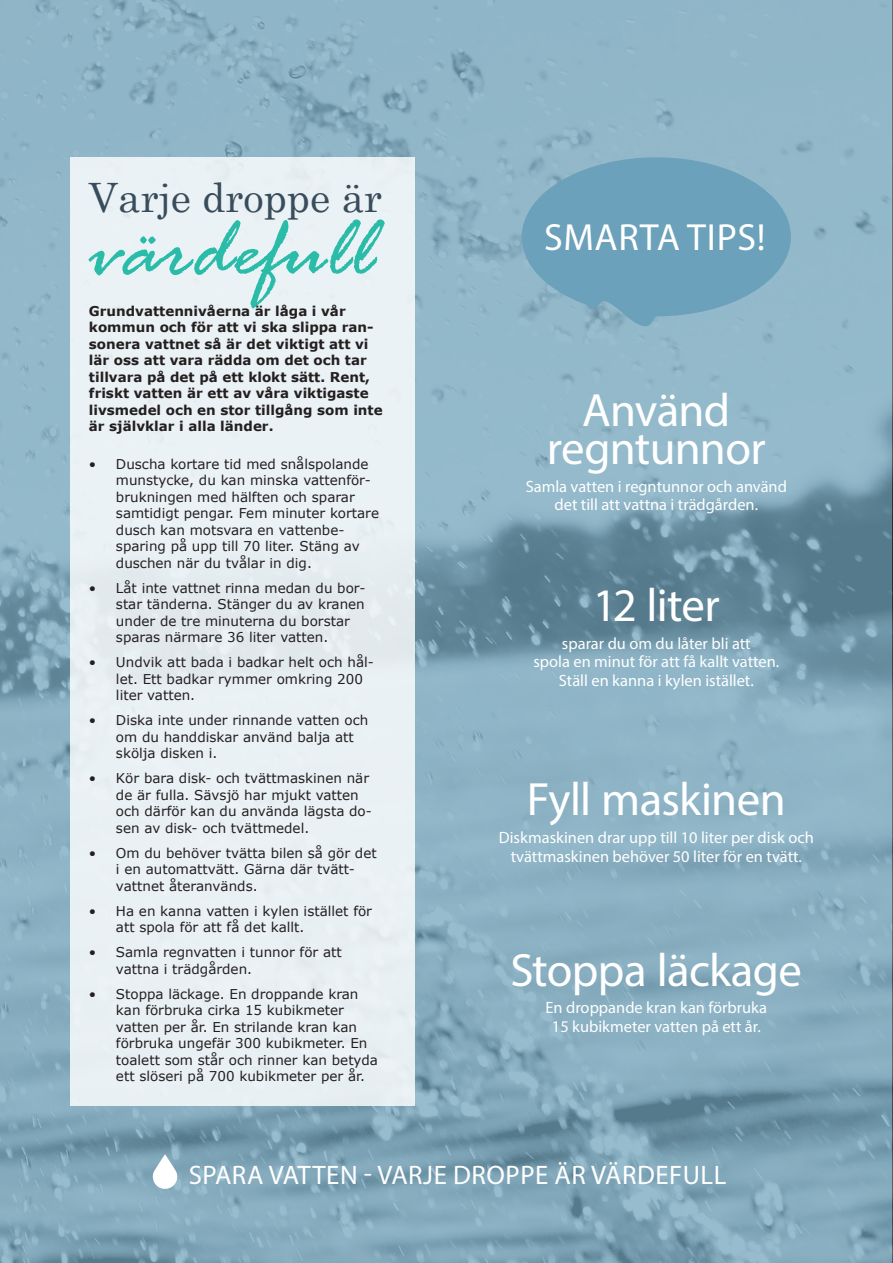
<style>
.page{position:relative;width:893px;height:1263px;background:#fff}
.page>*{position:absolute;margin:0;border:0;box-sizing:border-box;transform-origin:0 0}
.t1{font:italic 90px "Rage";color:#2abca9}
.t2{font:46.8px/37.5px "Myriad Pro";letter-spacing:-.015em;color:#fff;text-align:center}
.t3{font:40.5px "Century Schoolbook";color:#394c5b}
.t4{font:37.95px "Myriad Pro";letter-spacing:.02em;color:#fff}
.t5{font:26.85px "Myriad Pro";letter-spacing:.02em;color:#fff}
.t6{font:16.35px/18.8px "Myriad Pro";color:#fff;text-align:center}
.t7{font:13.5px/16.5px "Verdana";color:#231f20}
.t8{font:700 13.5px/16.5px "Verdana";color:#231f20}
</style>
<div class="page">
<img style="left:0;top:0;width:893px;height:1263px">
<div style="left:70px;top:157px;width:345px;height:949px;background:#eaf1f5"></div>
<svg style="left:522px;top:157px;width:269px;height:183px;background:#76a7be"></svg>
<svg style="left:151px;top:1154px;width:28px;height:36px"></svg>
<h3 class="t3" style="left:89px;top:163px;width:295px">Varje droppe är</h3>
<h1 class="t1" style="left:89px;top:202px;width:286px">värdefull</h1>
<p class="t8" style="left:89px;top:302px;width:295px">Grundvattennivåerna är låga i vår kommun och för att vi ska slippa ran&shy;sonera vattnet så är det viktigt att vi lär oss att vara rädda om det och tar tillvara på det på ett klokt sätt. Rent, friskt vatten är ett av våra viktigaste livsmedel och en stor tillgång som inte är självklar i alla länder.</p>
<p class="t7" style="left:116px;top:455px;width:265px;text-indent:-27px">• Duscha kortare tid med snålspolande munstycke, du kan minska vattenför&shy;brukningen med hälften och sparar samtidigt pengar. Fem minuter kortare dusch kan motsvara en vattenbe&shy;sparing på upp till 70 liter. Stäng av duschen när du tvålar in dig.</p>
<p class="t7" style="left:116px;top:579px;width:251px;text-indent:-27px">• Låt inte vattnet rinna medan du bor&shy;star tänderna. Stänger du av kranen under de tre minuterna du borstar sparas närmare 36 liter vatten.</p>
<p class="t7" style="left:116px;top:654px;width:259px;text-indent:-27px">• Undvik att bada i badkar helt och hål&shy;let. Ett badkar rymmer omkring 200 liter vatten.</p>
<p class="t7" style="left:116px;top:712px;width:254px;text-indent:-27px">• Diska inte under rinnande vatten och om du handdiskar använd balja att skölja disken i.</p>
<p class="t7" style="left:116px;top:770px;width:257px;text-indent:-27px">• Kör bara disk- och tvättmaskinen när de är fulla. Sävsjö har mjukt vatten och därför kan du använda lägsta do&shy;sen av disk- och tvättmedel.</p>
<p class="t7" style="left:116px;top:844px;width:262px;text-indent:-27px">• Om du behöver tvätta bilen så gör det i en automattvätt. Gärna där tvätt&shy;vattnet återanvänds.</p>
<p class="t7" style="left:116px;top:902px;width:258px;text-indent:-27px">• Ha en kanna vatten i kylen istället för att spola för att få det kallt.</p>
<p class="t7" style="left:116px;top:944px;width:227px;text-indent:-27px">• Samla regnvatten i tunnor för att vattna i trädgården.</p>
<p class="t7" style="left:116px;top:985px;width:263px;text-indent:-27px">• Stoppa läckage. En droppande kran kan förbruka cirka 15 kubikmeter vatten per år. En strilande kran kan förbruka ungefär 300 kubikmeter. En toalett som står och rinner kan betyda ett slöseri på 700 kubikmeter per år.</p>
<h3 class="t4" style="left:544px;top:213px;width:223px">SMARTA TIPS!</h3>
<h2 class="t2" style="left:547px;top:391px;width:221px">Använd regntunnor</h2>
<p class="t6" style="left:526px;top:476px;width:263px">Samla vatten i regntunnor och använd det till att vattna i trädgården.</p>
<h2 class="t2" style="left:593px;top:586px;width:128px">12 liter</h2>
<p class="t6" style="left:533px;top:634px;width:247px">sparar du om du låter bli att<br>spola en minut för att få kallt vatten.<br>Ställ en kanna i kylen istället.</p>
<h2 class="t2" style="left:527px;top:780px;width:260px">Fyll maskinen</h2>
<p class="t6" style="left:499px;top:828px;width:316px">Diskmaskinen drar upp till 10 liter per disk och tvättmaskinen behöver 50 liter för en tvätt.</p>
<h2 class="t2" style="left:511px;top:950px;width:293px">Stoppa läckage</h2>
<p class="t6" style="left:546px;top:998px;width:223px">En droppande kran kan förbruka<br>15 kubikmeter vatten på ett år.</p>
<h3 class="t5" style="left:189px;top:1158px;width:539px">SPARA VATTEN - VARJE DROPPE ÄR VÄRDEFULL</h3>
</div>
